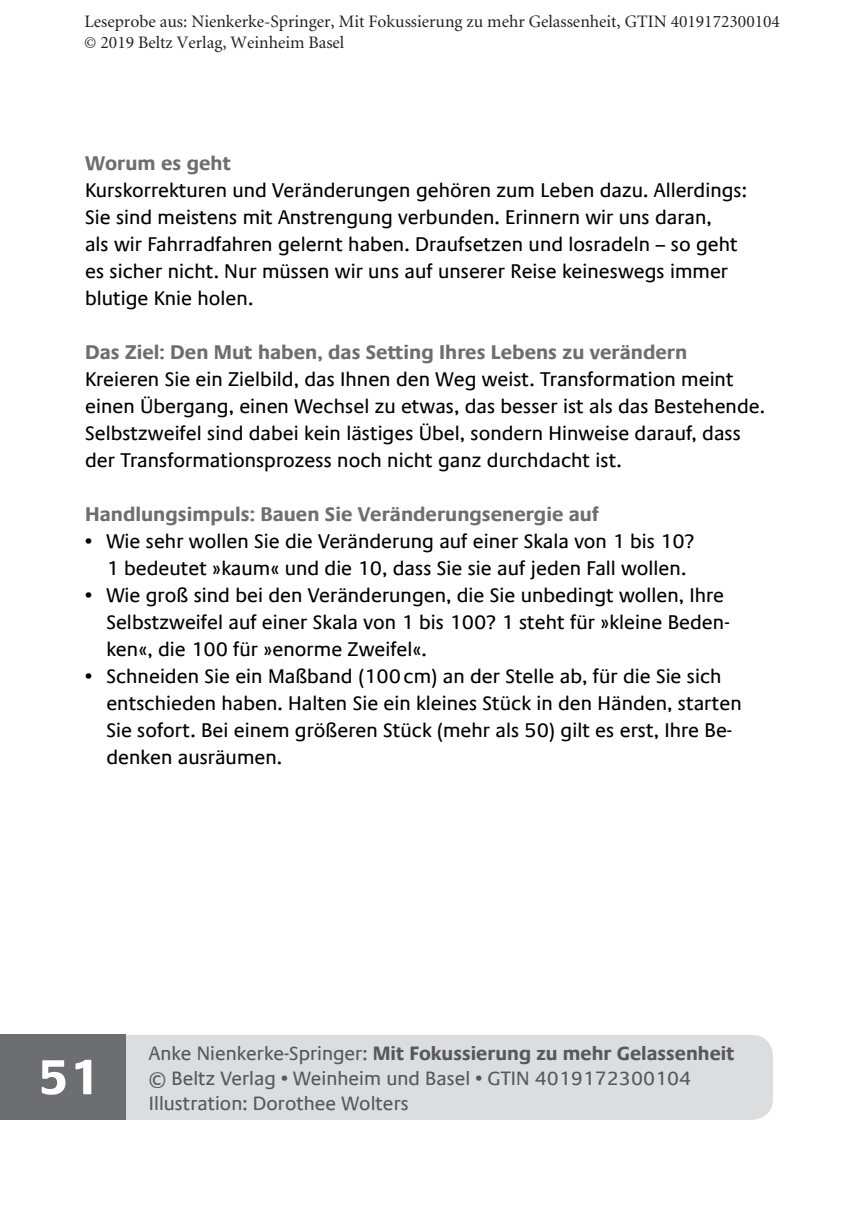
<style>
.page{position:relative;width:851px;height:1205px;background:#fff}
.page>*{position:absolute;margin:0;border:0;box-sizing:border-box;transform-origin:0 0}
.t1{font:700 50px "Praxis Com";color:#fff}
.t2{font:20px/27px "Praxis Com";color:#000}
.t3{font:700 20px "Praxis Com";color:#6d6e71}
.t4{font:19.5px/25px "Praxis Com";color:#58585b}
.t5{font:17.5px/21.2px "Minion";color:#231f20}
.s1{font-weight:700}
</style>
<div class="page">
<div style="left:92px;top:1035px;width:680px;height:85px;background:#dcddde;border-radius:21px"></div>
<div style="left:0;top:1035px;width:126px;height:85px;background:#6d6e71"></div>
<p class="t5" style="left:84px;top:11px;width:697px">Leseprobe aus: Nienkerke-Springer, Mit Fokussierung zu mehr Gelassenheit, GTIN 4019172300104 © 2019 Beltz Verlag, Weinheim Basel</p>
<p class="t3" style="left:85px;top:152px;width:148px">Worum es geht</p>
<p class="t2" style="left:85px;top:177px;width:663px">Kurskorrekturen und Veränderungen gehören zum Leben dazu. Allerdings:<br>Sie sind meistens mit Anstrengung verbunden. Erinnern wir uns daran,<br>als wir Fahrradfahren gelernt haben. Draufsetzen und losradeln – so geht es sicher nicht. Nur müssen wir uns auf unserer Reise keineswegs immer blutige Knie holen.</p>
<p class="t3" style="left:85px;top:341px;width:603px">Das Ziel: Den Mut haben, das Setting Ihres Lebens zu verändern</p>
<p class="t2" style="left:85px;top:366px;width:681px">Kreieren Sie ein Zielbild, das Ihnen den Weg weist. Transformation meint einen Übergang, einen Wechsel zu etwas, das besser ist als das Bestehende.<br>Selbstzweifel sind dabei kein lästiges Übel, sondern Hinweise darauf, dass der Transformationsprozess noch nicht ganz durchdacht ist.</p>
<p class="t3" style="left:85px;top:503px;width:515px">Handlungsimpuls: Bauen Sie Veränderungsenergie auf</p>
<p class="t2" style="left:106px;top:528px;width:589px;text-indent:-21px">• Wie sehr wollen Sie die Veränderung auf einer Skala von 1 bis 10?<br>1 bedeutet »kaum« und die 10, dass Sie sie auf jeden Fall wollen.</p>
<p class="t2" style="left:106px;top:582px;width:624px;text-indent:-21px">• Wie groß sind bei den Veränderungen, die Sie unbedingt wollen, Ihre<br>Selbstzweifel auf einer Skala von 1 bis 100? 1 steht für »kleine Beden&shy;ken«, die 100 für »enorme Zweifel«.</p>
<p class="t2" style="left:106px;top:663px;width:637px;text-indent:-21px">• Schneiden Sie ein Maßband (100cm) an der Stelle ab, für die Sie sich entschieden haben. Halten Sie ein kleines Stück in den Händen, starten Sie sofort. Bei einem größeren Stück (mehr als 50) gilt es erst, Ihre Be&shy;denken ausräumen.</p>
<h1 class="t1" style="left:38px;top:1047px;width:63px">51</h1>
<p class="t4" style="left:149px;top:1040px;width:587px">Anke Nienkerke-Springer: <span class="s1">Mit Fokussierung zu mehr Gelassenheit </span>© Beltz Verlag • Weinheim und Basel • GTIN 4019172300104</p>
<p class="t4" style="left:149px;top:1090px;width:261px">Illustration: Dorothee Wolters</p>
</div>
